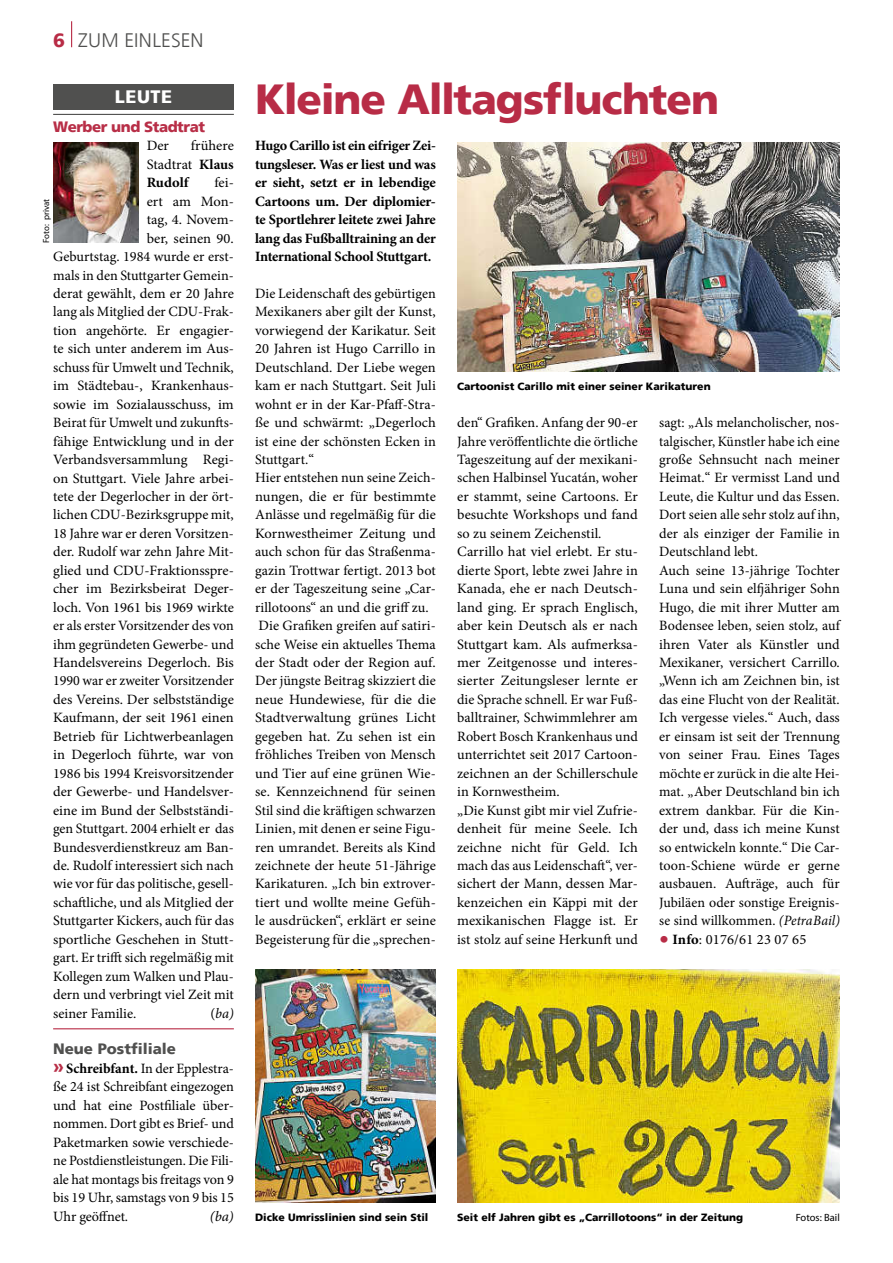
<style>
.page{position:relative;width:893px;height:1263px;background:#fff}
.page>*{position:absolute;margin:0;border:0;box-sizing:border-box;transform-origin:0 0}
.t1{font:900 42px "Frutiger";letter-spacing:-.03em;color:#b82c46}
.t2{font:300 19.5px "Frutiger";letter-spacing:.005em;color:#50504f}
.t3{font:900 18px "Frutiger";letter-spacing:.03em;color:#fff}
.t4{font:900 15px "Frutiger";letter-spacing:-.03em;color:#b82e47}
.t5{font:900 15px "Frutiger";color:#50504f}
.t6{font:14.25px/18.5px "Minion Pro";color:#000}
.t7{font:700 14.25px/18.5px "Minion Pro";letter-spacing:-.015em;color:#000;text-align:justify}
.t8{font:italic 14.25px "Minion Pro";color:#000}
.t9{font:900 10.5px "Frutiger";color:#000}
.t10{font:10.5px "Myriad Pro";color:#000}
.t11{font:8.85px "Myriad Pro";color:#000}
.s1{font-weight:900;color:#b82c46}
.s2{font-weight:700}
.s3{font-style:normal}
.s4{font-style:italic}
.s5{font-family:"Frutiger";font-weight:900;font-size:19.5px;color:#b82c46}
.s6{font-family:"Frutiger";font-weight:700;font-size:19.5px;color:#b82e47}
</style>
<div class="page">
<svg style="left:71px;top:21px;width:1px;height:26px"></svg>
<img style="left:53px;top:142px;width:85px;height:101px">
<hr style="left:53px;top:114px;width:181px;height:1px;background:#50504f">
<div style="left:53px;top:84px;width:181px;height:25px;background:#50504f"></div>
<img style="left:457px;top:142px;width:383px;height:230px">
<img style="left:255px;top:969px;width:181px;height:233px">
<img style="left:457px;top:969px;width:383px;height:233px">
<hr style="left:53px;top:1028px;width:181px;height:1px;background:#b82c46">
<h2 class="t2" style="left:53px;top:29px;width:152px"><span class="s1">6</span> ZUM EINLESEN</h2>
<p class="t3" style="left:115px;top:86px;width:59px">LEUTE</p>
<h1 class="t1" style="left:255px;top:74px;width:465px">Kleine Alltagsfluchten</h1>
<p class="t7" style="left:255px;top:136px;width:182px">Hugo Carillo ist ein eifriger Zei&shy;tungsleser. Was er liest und was er sieht, setzt er in lebendige Cartoons um. Der diplomier&shy;te Sportlehrer leitete zwei Jahre lang das Fußballtraining an der International School Stuttgart.</p>
<p class="t6" style="left:255px;top:284px;width:182px">Die Leidenschaft des gebürtigen<br>Mexikaners aber gilt der Kunst, vorwiegend der Karikatur. Seit<br>20 Jahren ist Hugo Carrillo in<br>Deutschland. Der Liebe wegen kam er nach Stuttgart. Seit Juli wohnt er in der Kar-Pfaff-Stra&shy;ße und schwärmt: „Degerloch ist eine der schönsten Ecken in<br>Stuttgart.“<br>Hier entstehen nun seine Zeich&shy;nungen, die er für bestimmte<br>Anlässe und regelmäßig für die<br>Kornwestheimer Zeitung und auch schon für das Straßenma&shy;gazin Trottwar fertigt. 2013 bot er der Tageszeitung seine „Car&shy;rillotoons“ an und die griff zu.<br>Die Grafiken greifen auf satiri&shy;sche Weise ein aktuelles Thema der Stadt oder der Region auf.<br>Der jüngste Beitrag skizziert die neue Hundewiese, für die die<br>Stadtverwaltung grünes Licht gegeben hat. Zu sehen ist ein fröhliches Treiben von Mensch und Tier auf eine grünen Wie&shy;se. Kennzeichnend für seinen<br>Stil sind die kräftigen schwarzen<br>Linien, mit denen er seine Figu&shy;ren umrandet. Bereits als Kind zeichnete der heute 51-Jährige<br>Karikaturen. „Ich bin extrover&shy;tiert und wollte meine Gefüh&shy;le ausdrücken“, erklärt er seine<br>Begeisterung für die „sprechen-</p>
<p class="t4" style="left:53px;top:118px;width:153px">Werber und Stadtrat</p>
<p class="t6" style="left:147px;top:137px;width:24px">Der</p>
<p class="t6" style="left:147px;top:137px;width:89px;text-align:justify;text-indent:44px">frühere Stadtrat <span class="s2">Klaus Rudolf</span></p>
<p class="t6" style="left:214px;top:174px;width:21px">fei-</p>
<p class="t6" style="left:147px;top:192px;width:89px">ert am Mon-</p>
<p class="t6" style="left:147px;top:210px;width:89px">tag, 4. Novem-</p>
<p class="t6" style="left:147px;top:229px;width:89px">ber, seinen 90.</p>
<p class="t6" style="left:53px;top:247px;width:182px">Geburtstag. 1984 wurde er erst-</p>
<p class="t6" style="left:53px;top:266px;width:182px">mals in den Stuttgarter Gemein-</p>
<p class="t6" style="left:53px;top:284px;width:182px">derat gewählt, dem er 20 Jahre</p>
<p class="t6" style="left:53px;top:303px;width:182px">lang als Mitglied der CDU‐Frak-</p>
<p class="t6" style="left:53px;top:321px;width:182px">tion angehörte. Er engagier-</p>
<p class="t6" style="left:53px;top:340px;width:182px">te sich unter anderem im Aus-</p>
<p class="t6" style="left:53px;top:358px;width:182px">schuss für Umwelt und Technik,</p>
<p class="t6" style="left:53px;top:376px;width:182px">im Städtebau‐, Krankenhaus‐</p>
<p class="t6" style="left:53px;top:395px;width:182px">sowie im Sozialausschuss, im</p>
<p class="t6" style="left:53px;top:413px;width:182px">Beirat für Umwelt und zukunfts-</p>
<p class="t6" style="left:53px;top:432px;width:182px">fähige Entwicklung und in der</p>
<p class="t6" style="left:53px;top:450px;width:182px">Verbandsversammlung Regi-</p>
<p class="t6" style="left:53px;top:469px;width:182px">on Stuttgart. Viele Jahre arbei-</p>
<p class="t6" style="left:53px;top:487px;width:182px">tete der Degerlocher in der ört-</p>
<p class="t6" style="left:53px;top:506px;width:182px">lichen CDU‐Bezirksgruppe mit,</p>
<p class="t6" style="left:53px;top:524px;width:182px">18 Jahre war er deren Vorsitzen-</p>
<p class="t6" style="left:53px;top:543px;width:182px">der. Rudolf war zehn Jahre Mit-</p>
<p class="t6" style="left:53px;top:561px;width:182px">glied und CDU‐Fraktionsspre-</p>
<p class="t6" style="left:53px;top:579px;width:182px">cher im Bezirksbeirat Deger-</p>
<p class="t6" style="left:53px;top:598px;width:182px">loch. Von 1961 bis 1969 wirkte</p>
<p class="t6" style="left:53px;top:616px;width:182px">er als erster Vorsitzender des von</p>
<p class="t6" style="left:53px;top:635px;width:182px">ihm gegründeten Gewerbe‐ und</p>
<p class="t6" style="left:53px;top:653px;width:182px">Handelsvereins Degerloch. Bis</p>
<p class="t6" style="left:53px;top:672px;width:182px">1990 war er zweiter Vorsitzender</p>
<p class="t6" style="left:53px;top:690px;width:182px">des Vereins. Der selbstständige</p>
<p class="t6" style="left:53px;top:709px;width:182px">Kaufmann, der seit 1961 einen</p>
<p class="t6" style="left:53px;top:727px;width:182px">Betrieb für Lichtwerbeanlagen</p>
<p class="t6" style="left:53px;top:745px;width:182px">in Degerloch führte, war von</p>
<p class="t6" style="left:53px;top:764px;width:182px">1986 bis 1994 Kreisvorsitzender</p>
<p class="t6" style="left:53px;top:782px;width:182px">der Gewerbe‐ und Handelsver-</p>
<p class="t6" style="left:53px;top:801px;width:182px">eine im Bund der Selbstständi-</p>
<p class="t6" style="left:53px;top:819px;width:182px">gen Stuttgart. 2004 erhielt er das</p>
<p class="t6" style="left:53px;top:838px;width:182px">Bundesverdienstkreuz am Ban-</p>
<p class="t6" style="left:53px;top:856px;width:182px">de. Rudolf interessiert sich nach</p>
<p class="t6" style="left:53px;top:875px;width:182px">wie vor für das politische, gesell-</p>
<p class="t6" style="left:53px;top:893px;width:182px">schaftliche, und als Mitglied der</p>
<p class="t6" style="left:53px;top:912px;width:182px">Stuttgarter Kickers, auch für das</p>
<p class="t6" style="left:53px;top:930px;width:182px">sportliche Geschehen in Stutt-</p>
<p class="t6" style="left:53px;top:948px;width:182px">gart. Er trifft sich regelmäßig mit</p>
<p class="t6" style="left:53px;top:967px;width:182px">Kollegen zum Walken und Plau-</p>
<p class="t6" style="left:53px;top:985px;width:182px">dern und verbringt viel Zeit mit</p>
<p class="t6" style="left:53px;top:1004px;width:85px">seiner Familie.</p>
<p class="t8" style="left:210px;top:1003px;width:25px"><span class="s3">(</span>ba)</p>
<p class="t11" style="left:41px;top:243px;width:45px;rotate:-90deg">Foto: privat</p>
<p class="t9" style="left:457px;top:380px;width:255px">Cartoonist Carillo mit einer seiner Karikaturen</p>
<p class="t6" style="left:457px;top:413px;width:182px">den“ Grafiken. Anfang der 90-er<br>Jahre veröffentlichte die örtliche<br>Tageszeitung auf der mexikani&shy;schen Halbinsel Yucatán, woher er stammt, seine Cartoons. Er besuchte Workshops und fand so zu seinem Zeichenstil.<br>Carrillo hat viel erlebt. Er stu&shy;dierte Sport, lebte zwei Jahre in<br>Kanada, ehe er nach Deutsch&shy;land ging. Er sprach Englisch, aber kein Deutsch als er nach<br>Stuttgart kam. Als aufmerksa&shy;mer Zeitgenosse und interes&shy;sierter Zeitungsleser lernte er die Sprache schnell. Er war Fuß&shy;balltrainer, Schwimmlehrer am<br>Robert Bosch Krankenhaus und unterrichtet seit 2017 Cartoon&shy;zeichnen an der Schillerschule in Kornwestheim.<br>„Die Kunst gibt mir viel Zufrie&shy;denheit für meine Seele. Ich zeichne nicht für Geld. Ich mach das aus Leidenschaft“, ver&shy;sichert der Mann, dessen Mar&shy;kenzeichen ein Käppi mit der mexikanischen Flagge ist. Er ist stolz auf seine Herkunft und</p>
<p class="t6" style="left:659px;top:413px;width:182px">sagt: „Als melancholischer, nos&shy;talgischer, Künstler habe ich eine große Sehnsucht nach meiner<br>Heimat.“ Er vermisst Land und<br>Leute, die Kultur und das Essen.<br>Dort seien alle sehr stolz auf ihn, der als einziger der Familie in<br>Deutschland lebt.<br>Auch seine 13-jährige Tochter<br>Luna und sein elfjähriger Sohn<br>Hugo, die mit ihrer Mutter am<br>Bodensee leben, seien stolz, auf ihren Vater als Künstler und<br>Mexikaner, versichert Carrillo. „Wenn ich am Zeichnen bin, ist das eine Flucht von der Realität.<br>Ich vergesse vieles.“ Auch, dass er einsam ist seit der Trennung von seiner Frau. Eines Tages möchte er zurück in die alte Hei&shy;mat. „Aber Deutschland bin ich extrem dankbar. Für die Kin&shy;der und, dass ich meine Kunst so entwickeln konnte.“ Die Car&shy;toon-Schiene würde er gerne ausbauen. Aufträge, auch für<br>Jubiläen oder sonstige Ereignis&shy;se sind willkommen. <span class="s4">(Petra Bail)</span></p>
<p class="t6" style="left:659px;top:930px;width:149px"><span class="s5">•</span> <span class="s2">Info</span>: 0176/61 23 07 65</p>
<p class="t5" style="left:53px;top:1040px;width:124px">Neue Postfiliale</p>
<p class="t6" style="left:53px;top:1059px;width:182px;text-align:justify"><span class="s6">»</span><span class="s2">Schreibfant.</span> In der Epplestra&shy;ße 24 ist Schreibfant eingezogen und hat eine Postfiliale über&shy;nommen. Dort gibt es Brief- und Paketmarken sowie verschiede&shy;ne Postdienstleistungen. Die Fili&shy;ale hat montags bis freitags von 9 bis 19 Uhr, samstags von 9 bis 15<br>Uhr geöffnet.</p>
<p class="t8" style="left:210px;top:1206px;width:25px">(ba)</p>
<p class="t9" style="left:255px;top:1210px;width:175px">Dicke Umrisslinien sind sein Stil</p>
<p class="t9" style="left:457px;top:1210px;width:287px">Seit elf Jahren gibt es „Carrillotoons“ in der Zeitung</p>
<p class="t10" style="left:796px;top:1210px;width:45px">Fotos: Bail</p>
</div>
